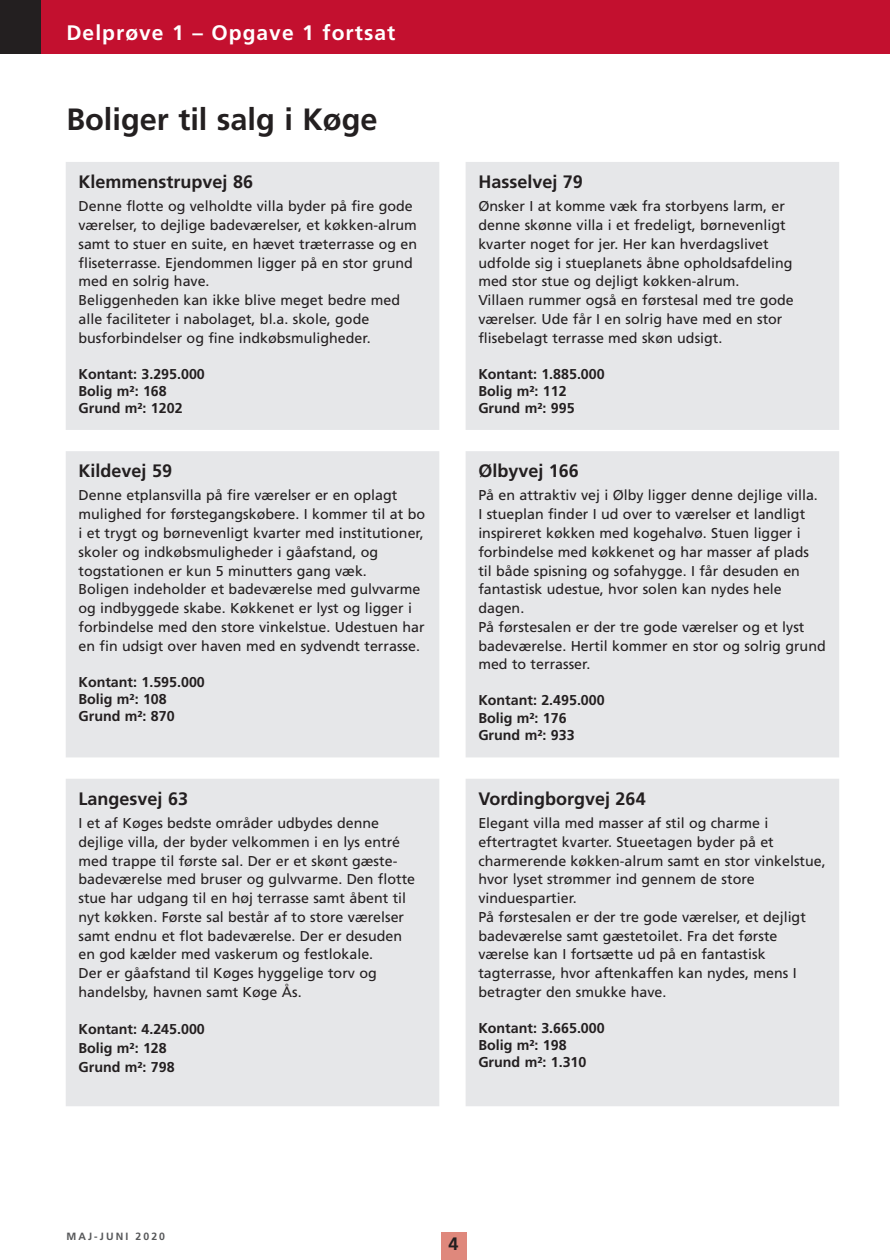
<style>
.page{position:relative;width:890px;height:1260px;background:#fff}
.page>*{position:absolute;margin:0;border:0;box-sizing:border-box;transform-origin:0 0}
.t1{font:700 30.75px "Frutiger";color:#231f20}
.t2{font:700 21px "Frutiger";letter-spacing:.05em;color:#fff}
.t3{font:700 18px "Frutiger";color:#231f20}
.t4{font:14.25px/18.8px "Frutiger";color:#231f20}
.t5{font:700 14.25px/17.2px "Frutiger";color:#231f20}
.t6{font:700 10.5px "Frutiger";letter-spacing:.2em;color:#57585a}
</style>
<div class="page">
<div style="left:41px;top:0;width:849px;height:54px;background:#c3102f"></div>
<div style="left:0;top:0;width:41px;height:54px;background:#231f20"></div>
<div style="left:441px;top:1231px;width:25px;height:29px;background:#df887c"></div>
<div style="left:66px;top:162px;width:373px;height:944px;background:#e6e7e9"></div>
<div style="left:466px;top:162px;width:373px;height:944px;background:#e6e7e9"></div>
<h2 class="t2" style="left:66px;top:20px;width:330px">Delprøve 1 – Opgave 1 fortsat</h2>
<h1 class="t1" style="left:66px;top:101px;width:313px">Boliger til salg i Køge</h1>
<p class="t3" style="left:78px;top:171px;width:176px">Klemmenstrupvej 86</p>
<p class="t4" style="left:78px;top:197px;width:340px">Denne flotte og velholdte villa byder på fire gode værelser, to dejlige badeværelser, et køkken-alrum samt to stuer en suite, en hævet træterrasse og en fliseterrasse. Ejendommen ligger på en stor grund med en solrig have.<br>Beliggenheden kan ikke blive meget bedre med alle faciliteter i nabolaget, bl.a. skole, gode busforbindelser og fine indkøbsmuligheder.</p>
<p class="t5" style="left:78px;top:365px;width:128px">Kontant: 3.295.000<br>Bolig m²: 168<br>Grund m²: 1202</p>
<p class="t3" style="left:78px;top:460px;width:95px">Kildevej 59</p>
<p class="t4" style="left:78px;top:486px;width:348px">Denne etplansvilla på fire værelser er en oplagt mulighed for førstegangskøbere. I kommer til at bo i et trygt og børnevenligt kvarter med institutioner, skoler og indkøbsmuligheder i gåafstand, og togstationen er kun 5 minutters gang væk.<br>Boligen indeholder et badeværelse med gulvvarme og indbyggede skabe. Køkkenet er lyst og ligger i forbindelse med den store vinkelstue. Udestuen har en fin udsigt over haven med en sydvendt terrasse.</p>
<p class="t5" style="left:78px;top:673px;width:128px">Kontant: 1.595.000<br>Bolig m²: 108<br>Grund m²: 870</p>
<p class="t3" style="left:78px;top:788px;width:111px">Langesvej 63</p>
<p class="t4" style="left:78px;top:813px;width:338px">I et af Køges bedste områder udbydes denne dejlige villa, der byder velkommen i en lys entré med trappe til første sal. Der er et skønt gæste&shy;badeværelse med bruser og gulvvarme. Den flotte stue har udgang til en høj terrasse samt åbent til nyt køkken. Første sal består af to store værelser samt endnu et flot badeværelse. Der er desuden en god kælder med vaskerum og festlokale.<br>Der er gåafstand til Køges hyggelige torv og handelsby, havnen samt Køge Ås.</p>
<p class="t5" style="left:78px;top:1020px;width:128px;line-height:18.8px">Kontant: 4.245.000<br>Bolig m²: 128<br>Grund m²: 798</p>
<p class="t3" style="left:478px;top:171px;width:106px">Hasselvej 79</p>
<p class="t4" style="left:478px;top:197px;width:317px">Ønsker I at komme væk fra storbyens larm, er denne skønne villa i et fredeligt, børnevenligt kvarter noget for jer. Her kan hverdagslivet udfolde sig i stueplanets åbne opholdsafdeling med stor stue og dejligt køkken-alrum.<br>Villaen rummer også en førstesal med tre gode værelser. Ude får I en solrig have med en stor flisebelagt terrasse med skøn udsigt.</p>
<p class="t5" style="left:478px;top:365px;width:128px">Kontant: 1.885.000<br>Bolig m²: 112<br>Grund m²: 995</p>
<p class="t3" style="left:478px;top:460px;width:102px">Ølbyvej 166</p>
<p class="t4" style="left:478px;top:486px;width:349px">På en attraktiv vej i Ølby ligger denne dejlige villa.<br>I stueplan finder I ud over to værelser et landligt inspireret køkken med kogehalvø. Stuen ligger i forbindelse med køkkenet og har masser af plads til både spisning og sofahygge. I får desuden en fantastisk udestue, hvor solen kan nydes hele dagen.<br>På førstesalen er der tre gode værelser og et lyst badeværelse. Hertil kommer en stor og solrig grund med to terrasser.</p>
<p class="t5" style="left:478px;top:692px;width:128px">Kontant: 2.495.000<br>Bolig m²: 176<br>Grund m²: 933</p>
<p class="t3" style="left:478px;top:788px;width:169px">Vordingborgvej 264</p>
<p class="t4" style="left:478px;top:813px;width:349px">Elegant villa med masser af stil og charme i eftertragtet kvarter. Stueetagen byder på et charmerende køkken-alrum samt en stor vinkelstue, hvor lyset strømmer ind gennem de store vinduespartier.<br>På førstesalen er der tre gode værelser, et dejligt badeværelse samt gæstetoilet. Fra det første værelse kan I fortsætte ud på en fantastisk tagterrasse, hvor aftenkaffen kan nydes, mens I betragter den smukke have.</p>
<p class="t5" style="left:478px;top:1019px;width:128px">Kontant: 3.665.000<br>Bolig m²: 198<br>Grund m²: 1.310</p>
<p class="t6" style="left:66px;top:1229px;width:100px">MAJ-JUNI 2020</p>
<p class="t3" style="left:448px;top:1233px;width:12px">4</p>
</div>
